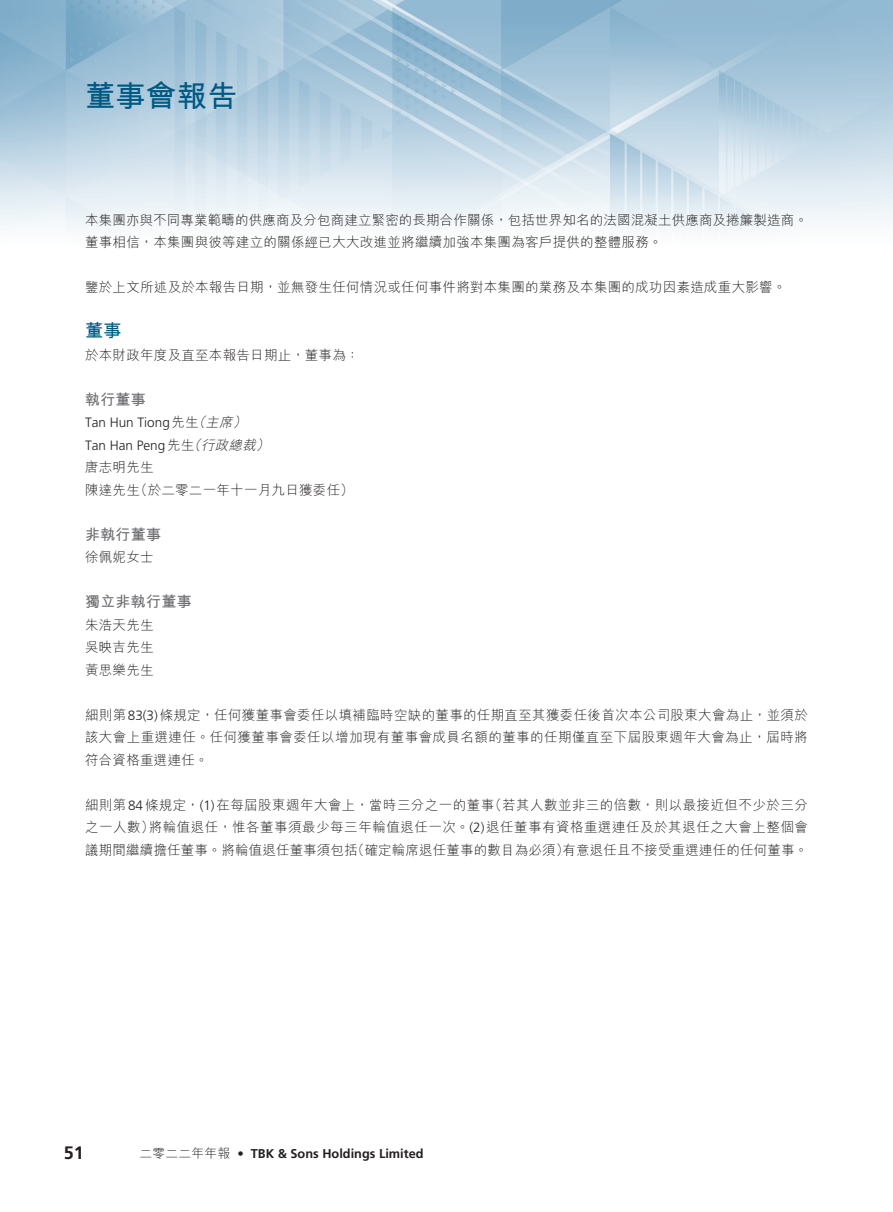
<style>
.page{position:relative;width:893px;height:1212px;background:#fff}
.page>*{position:absolute;margin:0;border:0;box-sizing:border-box;transform-origin:0 0}
.t1{font:700 30px "M Hei HK";letter-spacing:.02em;color:#005983}
.t2{font:700 18px "Frutiger LT Std";color:#231f20}
._01_H1{font:700 18px "M Hei HK";color:#005983}
._02_H2{font:700 15px "M Hei HK";letter-spacing:.02em;color:#6c6d70}
._00_txt{font:300 13.5px/22.5px "M Hei HK";letter-spacing:.02em;color:#231f20}
._00_txt-2{font:300 13.5px/22.5px "M Hei HK";letter-spacing:.04em;color:#231f20}
._00_txt-3{font:300 13.5px "Frutiger LT Std";color:#231f20}
._00_txt-4{font:italic 300 13.5px "M Hei HK";color:#231f20}
.t3{font:700 12.75px "Frutiger LT Std";color:#231f20}
.t4{font:300 12.75px "M Hei HK";letter-spacing:.02em;color:#231f20}
.t5{font:300 12.75px "Frutiger LT Std";color:#231f20}
.s1{font-family:"M Hei HK"}
.s2{font-family:"Frutiger LT Std"}
</style>
<div class="page">
<img style="left:0;top:0;width:893px;height:232px">
<h1 class="t1" style="left:85px;top:74px;width:154px">董事會報告</h1>
<p class="_00_txt" style="left:85px;top:208px;width:724px">本集團亦與不同專業範疇的供應商及分包商建立緊密的長期合作關係，包括世界知名的法國混凝土供應商及捲簾製造商。董事相信，本集團與彼等建立的關係經已大大改進並將繼續加強本集團為客戶提供的整體服務。</p>
<p class="_00_txt" style="left:85px;top:276px;width:703px">鑒於上文所述及於本報告日期，並無發生任何情況或任何事件將對本集團的業務及本集團的成功因素造成重大影響。</p>
<p class="_01_H1" style="left:85px;top:317px;width:38px">董事</p>
<p class="_00_txt" style="left:85px;top:343px;width:276px">於本財政年度及直至本報告日期止，董事為：</p>
<p class="_02_H2" style="left:85px;top:388px;width:62px">執行董事</p>
<p class="_00_txt-4" style="left:233px;top:415px;width:18px">(</p>
<p class="_00_txt-4" style="left:192px;top:415px;width:18px">（</p>
<p class="_00_txt-3" style="left:85px;top:415px;width:115px">Tan Hun Tiong<span class="s1">先生</span></p>
<p class="_00_txt-4" style="left:206px;top:415px;width:32px">主席</p>
<p class="_00_txt-4" style="left:187px;top:438px;width:18px">（</p>
<p class="_00_txt-4" style="left:256px;top:438px;width:18px">(</p>
<p class="_00_txt-4" style="left:201px;top:438px;width:59px">行政總裁</p>
<p class="_00_txt-3" style="left:85px;top:437px;width:111px">Tan Han Peng<span class="s1">先生</span></p>
<p class="_00_txt" style="left:85px;top:456px;width:70px">唐志明先生</p>
<p class="_00_txt" style="left:134px;top:478px;width:221px">（於二零二一年十一月九日獲委任(</p>
<p class="_00_txt" style="left:85px;top:478px;width:56px">陳達先生</p>
<p class="_02_H2" style="left:85px;top:523px;width:78px">非執行董事</p>
<p class="_00_txt" style="left:85px;top:546px;width:70px">徐佩妮女士</p>
<p class="_02_H2" style="left:85px;top:591px;width:108px">獨立非執行董事</p>
<p class="_00_txt" style="left:85px;top:613px;width:70px">朱浩天先生</p>
<p class="_00_txt" style="left:85px;top:636px;width:70px">吳映吉先生</p>
<p class="_00_txt" style="left:85px;top:658px;width:70px">黃思樂先生</p>
<p class="_00_txt" style="left:85px;top:703px;width:724px;text-align:justify">細則第<span class="s2">83 )3(</span> 條規定，任何獲董事會委任以填補臨時空缺的董事的任期直至其獲委任後首次本公司股東大會為止，並須於該大會上重選連任。任何獲董事會委任以增加現有董事會成員名額的董事的任期僅直至下屆股東週年大會為止，屆時將符合資格重選連任。</p>
<p class="_00_txt" style="left:488px;top:793px;width:321px">（若其人數並非三的倍數，則以最接近但不少於三分</p>
<p class="_00_txt-2" style="left:149px;top:793px;width:660px;text-indent:-64px">細則第<span class="s2">84</span>條規定， <span class="s2">)1(</span> 在每屆股東週年大會上，當時三分之一的董事<br>將輪值退任，惟各董事須最少每三年輪值退任一次。<span class="s2">( )2</span> 退任董事有資格重選連任及於其退任之大會上整個會</p>
<p class="_00_txt" style="left:85px;top:816px;width:71px">之一人數）</p>
<p class="_00_txt" style="left:85px;top:838px;width:274px">議期間繼續擔任董事。將輪值退任董事須包括</p>
<p class="_00_txt" style="left:351px;top:838px;width:220px">（確定輪席退任董事的數目為必須）</p>
<p class="_00_txt" style="left:562px;top:838px;width:247px">有意退任且不接受重選連任的任何董事。</p>
<h2 class="t2" style="left:64px;top:1142px;width:22px">51</h2>
<p class="t4" style="left:139px;top:1147px;width:92px">二零二二年年報</p>
<p class="t5" style="left:237px;top:1146px;width:8px">•</p>
<p class="t3" style="left:251px;top:1146px;width:174px">TBK &amp; Sons Holdings Limited</p>
</div>
